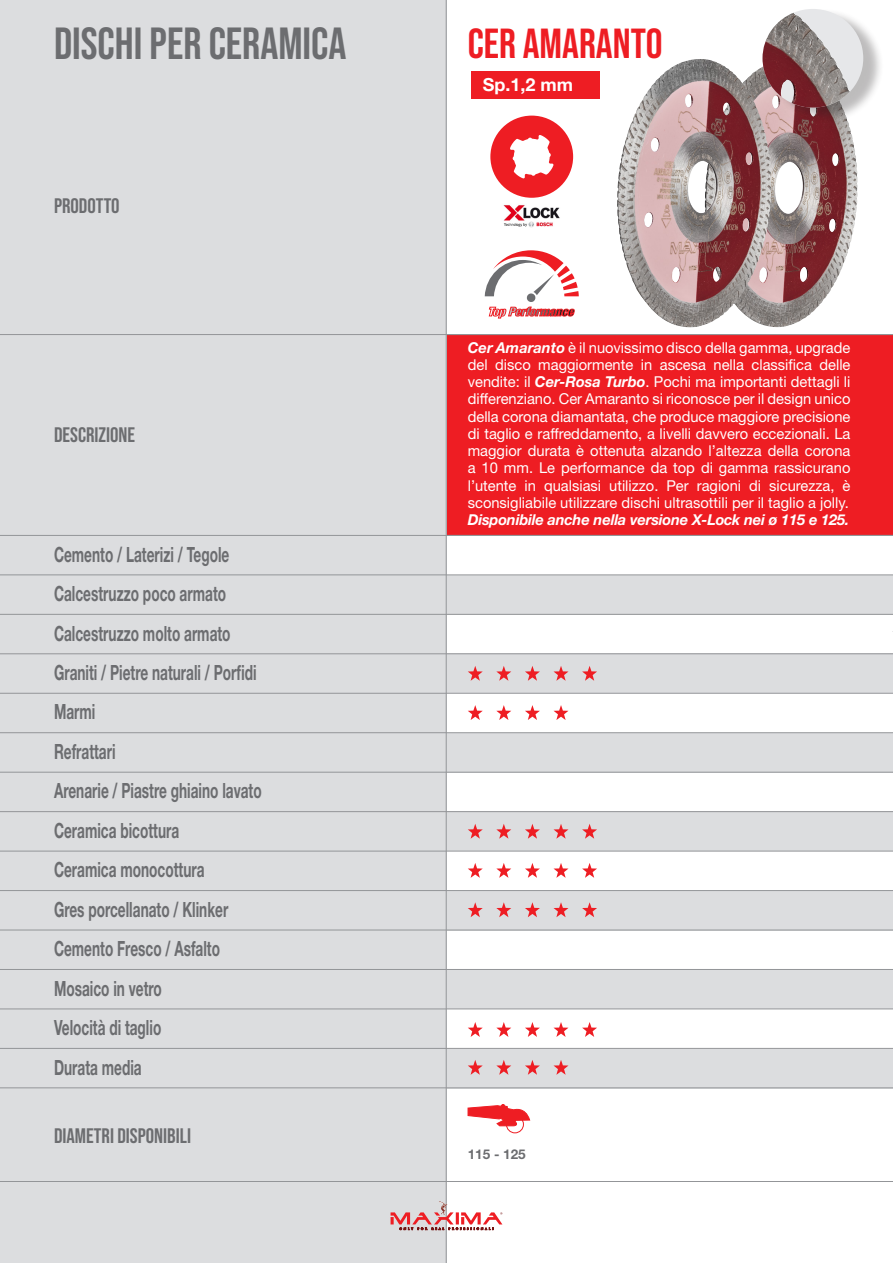
<style>
.page{position:relative;width:893px;height:1263px;background:#fff}
.page>*{position:absolute;margin:0;border:0;box-sizing:border-box;transform-origin:0 0}
.t1{font:45px "Bebas Neue";color:#6c6d70}
.t2{font:42px "Bebas Neue";color:#ee1d23}
.t3{font:700 21px/39.5px "Helvetica Neue LT Std";color:#6c6d70;scale:.65 1}
.t4{font:21px "Bebas Neue";color:#6c6d70}
.t5{font:700 18px "Helvetica Neue LT Std";color:#fff}
.t6{font:15px/17.2px "Helvetica Neue LT Std";color:#fff;text-align:justify}
.t7{font:italic 700 15px "Helvetica Neue LT Std";letter-spacing:-.01em;color:#fff}
.t8{font:700 13.5px "Helvetica Neue LT Std";color:#6c6d70}
.s1{font-weight:700;font-style:italic}
</style>
<div class="page">
<div style="left:0;top:335px;width:893px;height:200px;background:#ee1d23"></div>
<div style="left:0;top:811px;width:893px;height:40px;background:#dcdddf"></div>
<div style="left:0;top:891px;width:893px;height:40px;background:#dcdddf"></div>
<div style="left:0;top:969px;width:893px;height:40px;background:#dcdddf"></div>
<div style="left:0;top:1049px;width:893px;height:39px;background:#dcdddf"></div>
<div style="left:0;top:653px;width:893px;height:40px;background:#dcdddf"></div>
<div style="left:0;top:575px;width:893px;height:40px;background:#dcdddf"></div>
<div style="left:0;top:733px;width:893px;height:40px;background:#dcdddf"></div>
<div style="left:0;top:0;width:446px;height:77px;background:#dcdddf"></div>
<div style="left:0;top:68px;width:446px;height:1195px;background:#dcdddf"></div>
<hr style="left:0;top:575px;width:893px;height:1px;background:#939598">
<hr style="left:0;top:614px;width:893px;height:1px;background:#939598">
<hr style="left:0;top:693px;width:893px;height:1px;background:#939598">
<hr style="left:0;top:772px;width:893px;height:1px;background:#939598">
<hr style="left:0;top:811px;width:893px;height:1px;background:#939598">
<hr style="left:0;top:851px;width:893px;height:1px;background:#939598">
<hr style="left:0;top:890px;width:893px;height:1px;background:#939598">
<hr style="left:0;top:930px;width:893px;height:1px;background:#939598">
<hr style="left:0;top:969px;width:893px;height:1px;background:#939598">
<hr style="left:0;top:1009px;width:893px;height:1px;background:#939598">
<hr style="left:0;top:1048px;width:893px;height:1px;background:#939598">
<hr style="left:0;top:653px;width:893px;height:1px;background:#939598">
<hr style="left:0;top:1087px;width:893px;height:1px;background:#939598">
<hr style="left:0;top:732px;width:893px;height:1px;background:#939598">
<hr style="left:0;top:1181px;width:893px;height:1px;background:#939598">
<hr style="left:446px;top:0;width:1px;height:1263px;background:#939598">
<hr style="left:0;top:334px;width:893px;height:1px;background:#939598">
<hr style="left:0;top:535px;width:893px;height:1px;background:#939598">
<svg style="left:468px;top:666px;width:15px;height:15px"></svg>
<svg style="left:496px;top:666px;width:15px;height:15px"></svg>
<svg style="left:582px;top:666px;width:15px;height:15px"></svg>
<svg style="left:553px;top:666px;width:15px;height:15px"></svg>
<svg style="left:525px;top:666px;width:15px;height:15px"></svg>
<svg style="left:468px;top:1060px;width:15px;height:15px"></svg>
<svg style="left:496px;top:1060px;width:15px;height:15px"></svg>
<svg style="left:553px;top:1060px;width:15px;height:15px"></svg>
<svg style="left:525px;top:1060px;width:15px;height:15px"></svg>
<img style="left:748px;top:67px;width:88px;height:260px">
<img style="left:617px;top:59px;width:131px;height:268px">
<div style="left:472px;top:71px;width:128px;height:28px;background:#ee1d23"></div>
<svg style="left:468px;top:705px;width:15px;height:15px"></svg>
<svg style="left:496px;top:705px;width:15px;height:15px"></svg>
<svg style="left:553px;top:705px;width:15px;height:15px"></svg>
<svg style="left:525px;top:705px;width:15px;height:15px"></svg>
<svg style="left:468px;top:824px;width:15px;height:15px"></svg>
<svg style="left:496px;top:824px;width:15px;height:15px"></svg>
<svg style="left:582px;top:824px;width:15px;height:15px"></svg>
<svg style="left:553px;top:824px;width:15px;height:15px"></svg>
<svg style="left:525px;top:824px;width:15px;height:15px"></svg>
<svg style="left:468px;top:863px;width:15px;height:15px"></svg>
<svg style="left:496px;top:863px;width:15px;height:15px"></svg>
<svg style="left:582px;top:863px;width:15px;height:15px"></svg>
<svg style="left:553px;top:863px;width:15px;height:15px"></svg>
<svg style="left:525px;top:863px;width:15px;height:15px"></svg>
<svg style="left:468px;top:902px;width:15px;height:15px"></svg>
<svg style="left:496px;top:902px;width:15px;height:15px"></svg>
<svg style="left:582px;top:902px;width:15px;height:15px"></svg>
<svg style="left:553px;top:902px;width:15px;height:15px"></svg>
<svg style="left:525px;top:902px;width:15px;height:15px"></svg>
<svg style="left:468px;top:1022px;width:15px;height:15px"></svg>
<svg style="left:496px;top:1022px;width:15px;height:15px"></svg>
<svg style="left:582px;top:1022px;width:15px;height:15px"></svg>
<svg style="left:553px;top:1022px;width:15px;height:15px"></svg>
<svg style="left:525px;top:1022px;width:15px;height:15px"></svg>
<svg style="left:506px;top:1116px;width:17px;height:17px"></svg>
<div style="left:506px;top:1115px;width:18px;height:18px;border:1px solid #ee1d23;border-radius:50%"></div>
<svg style="left:467px;top:1104px;width:63px;height:22px"></svg>
<svg style="left:485px;top:250px;width:94px;height:68px"></svg>
<img style="left:503px;top:196px;width:57px;height:32px">
<div style="left:490px;top:116px;width:83px;height:82px;background:#ee1d23;border-radius:50%"></div>
<svg style="left:510px;top:135px;width:43px;height:43px"></svg>
<div style="left:767px;top:8px;width:117px;height:115px;background:#231f20;opacity:.3"></div>
<div style="left:762px;top:9px;width:101px;height:99px;background:#e6e7e9;border-radius:50%"></div>
<img style="left:762px;top:12px;width:88px;height:96px">
<svg style="left:391px;top:1201px;width:111px;height:29px"></svg>
<h1 class="t1" style="left:54px;top:18px;width:294px">DISCHI PER CERAMICA</h1>
<h2 class="t2" style="left:468px;top:20px;width:196px">CER AMARANTO</h2>
<h3 class="t4" style="left:54px;top:194px;width:67px">PRODOTTO</h3>
<h3 class="t4" style="left:54px;top:423px;width:83px">DESCRIZIONE</h3>
<p class="t3" style="left:54px;top:534px;width:321px">Cemento / Laterizi / Tegole<br>Calcestruzzo poco armato<br>Calcestruzzo molto armato<br>Graniti / Pietre naturali / Porfidi<br>Marmi<br>Refrattari<br>Arenarie / Piastre ghiaino lavato<br>Ceramica bicottura<br>Ceramica monocottura<br>Gres porcellanato / Klinker<br>Cemento Fresco / Asfalto<br>Mosaico in vetro<br>Velocità di taglio<br>Durata media</p>
<h3 class="t4" style="left:54px;top:1123px;width:139px">DIAMETRI DISPONIBILI</h3>
<p class="t5" style="left:483px;top:74px;width:92px">Sp.1,2 mm</p>
<p class="t6" style="left:468px;top:338px;width:384px"><span class="s1">Cer Amaranto</span> è il nuovissimo disco della gamma, upgrade del disco maggiormente in ascesa nella classifica delle vendite: il <span class="s1">Cer-Rosa Turbo</span>. Pochi ma importanti dettagli li differenziano. Cer Amaranto si riconosce per il design unico della corona diamantata, che produce maggiore precisione di taglio e raffreddamento, a livelli davvero eccezionali. La maggior durata è ottenuta alzando l’altezza della corona a 10 mm. Le performance da top di gamma rassicurano l’utente in qualsiasi utilizzo. Per ragioni di sicurezza, è sconsigliabile utilizzare dischi ultrasottili per il taglio a jolly.</p>
<p class="t7" style="left:468px;top:510px;width:383px">Disponibile anche nella versione X-Lock nei ø 115 e 125.</p>
<p class="t8" style="left:468px;top:1145px;width:60px">115 - 125</p>
</div>
